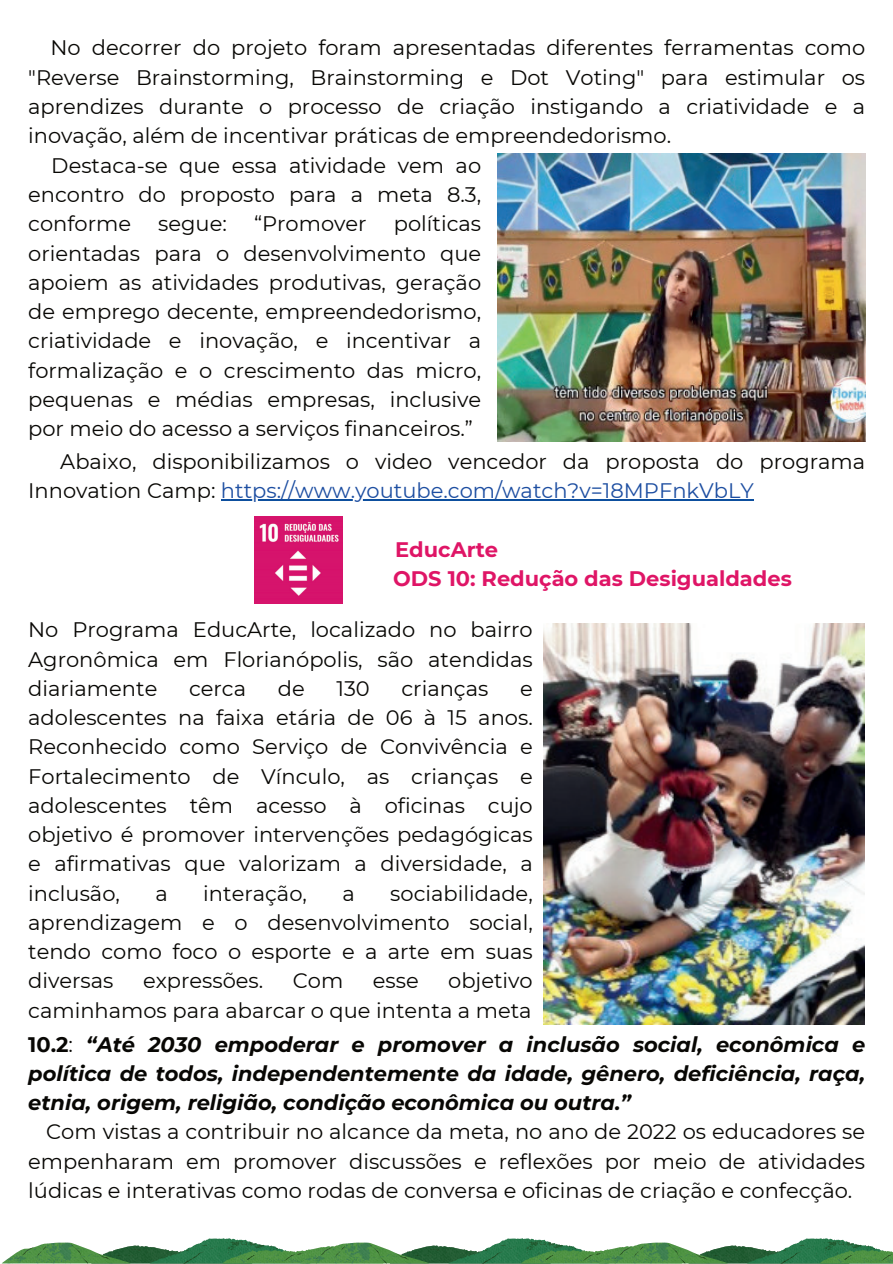
<style>
.page{position:relative;width:893px;height:1264px;background:#fff}
.page>*{position:absolute;margin:0;border:0;box-sizing:border-box;transform-origin:0 0}
.t1{font:21px/29.2px "Montserrat";color:#080704;text-align:justify}
.t2{font:italic 700 21px/29.2px "Montserrat";color:#080704;text-align:justify}
.t3{font:700 21px/29.2px "Montserrat";color:#df1566}
.s1{color:#1d4ea1}
.s2{font-style:normal}
.s3{font-weight:400;font-style:normal}
</style>
<div class="page">
<img style="left:497px;top:153px;width:368px;height:288px">
<img style="left:255px;top:516px;width:87px;height:88px">
<img style="left:544px;top:624px;width:320px;height:400px">
<hr style="left:221px;top:499px;width:532px;height:1px;background:#0d4f9e">
<svg style="left:2px;top:1238px;width:890px;height:25px"></svg>
<p class="t1" style="left:50px;top:33px;width:816px">No decorrer do projeto foram apresentadas diferentes ferramentas como</p>
<p class="t1" style="left:28px;top:62px;width:838px">"Reverse Brainstorming, Brainstorming e Dot Voting" para estimular os</p>
<p class="t1" style="left:28px;top:91px;width:838px">aprendizes durante o processo de criação instigando a criatividade e a</p>
<p class="t1" style="left:28px;top:120px;width:644px">inovação, além de incentivar práticas de empreendedorismo.</p>
<p class="t1" style="left:51px;top:150px;width:431px">Destaca-se que essa atividade vem ao</p>
<p class="t1" style="left:28px;top:179px;width:454px">encontro do proposto para a meta 8.3,</p>
<p class="t1" style="left:28px;top:208px;width:104px">conforme</p>
<p class="t1" style="left:158px;top:208px;width:70px">segue:</p>
<p class="t1" style="left:254px;top:208px;width:114px">“Promover</p>
<p class="t1" style="left:28px;top:208px;width:454px;text-indent:365px">políticas orientadas para o desenvolvimento que apoiem as atividades produtivas, geração de emprego decente, empreendedorismo, criatividade e inovação, e incentivar a formalização e o crescimento das micro, pequenas e médias empresas, inclusive por meio do acesso a serviços financeiros.”</p>
<p class="t1" style="left:28px;top:446px;width:838px;text-indent:32px">Abaixo, disponibilizamos o video vencedor da proposta do programa<br>Innovation Camp: <span class="s1">https://www.youtube.com/watch?v=18MPFnkVbLY</span></p>
<p class="t3" style="left:393px;top:533px;width:400px">EducArte<br>ODS 10: Redução das Desigualdades</p>
<p class="t1" style="left:28px;top:614px;width:506px">No Programa EducArte, localizado no bairro Agronômica em Florianópolis, são atendidas diariamente</p>
<p class="t1" style="left:189px;top:673px;width:59px">cerca</p>
<p class="t1" style="left:278px;top:673px;width:28px">de</p>
<p class="t1" style="left:336px;top:673px;width:35px">130</p>
<p class="t1" style="left:401px;top:673px;width:88px">crianças</p>
<p class="t1" style="left:28px;top:673px;width:506px;text-indent:492px">e adolescentes na faixa etária de 06 à 15 anos.<br>Reconhecido como Serviço de Convivência e Fortalecimento de Vínculo, as crianças e adolescentes têm acesso à oficinas cujo objetivo é promover intervenções pedagógicas e afirmativas que valorizam a diversidade, a inclusão,</p>
<p class="t1" style="left:28px;top:877px;width:506px;text-indent:362px">sociabilidade, aprendizagem e o desenvolvimento social, tendo como foco o esporte e a arte em suas diversas</p>
<p class="t1" style="left:155px;top:877px;width:14px">a</p>
<p class="t1" style="left:203px;top:877px;width:105px">interação,</p>
<p class="t1" style="left:342px;top:877px;width:14px">a</p>
<p class="t1" style="left:28px;top:965px;width:506px;text-align:right">objetivo<br>caminhamos para abarcar o que intenta a meta</p>
<p class="t2" style="left:28px;top:1028px;width:838px"><span class="s2">10.2</span><span class="s3">:</span> “Até 2030 empoderar e promover a inclusão social, econômica e política de todos, independentemente da idade, gênero, deficiência, raça, etnia, origem, religião, condição econômica ou outra.”</p>
<p class="t1" style="left:28px;top:1116px;width:838px;text-indent:18px">Com vistas a contribuir no alcance da meta, no ano de 2022 os educadores se empenharam em promover discussões e reflexões por meio de atividades lúdicas e interativas como rodas de conversa e oficinas de criação e confecção.</p>
<p class="t1" style="left:143px;top:965px;width:122px">expressões.</p>
<p class="t1" style="left:293px;top:965px;width:52px">Com</p>
<p class="t1" style="left:373px;top:965px;width:47px">esse</p>
</div>
